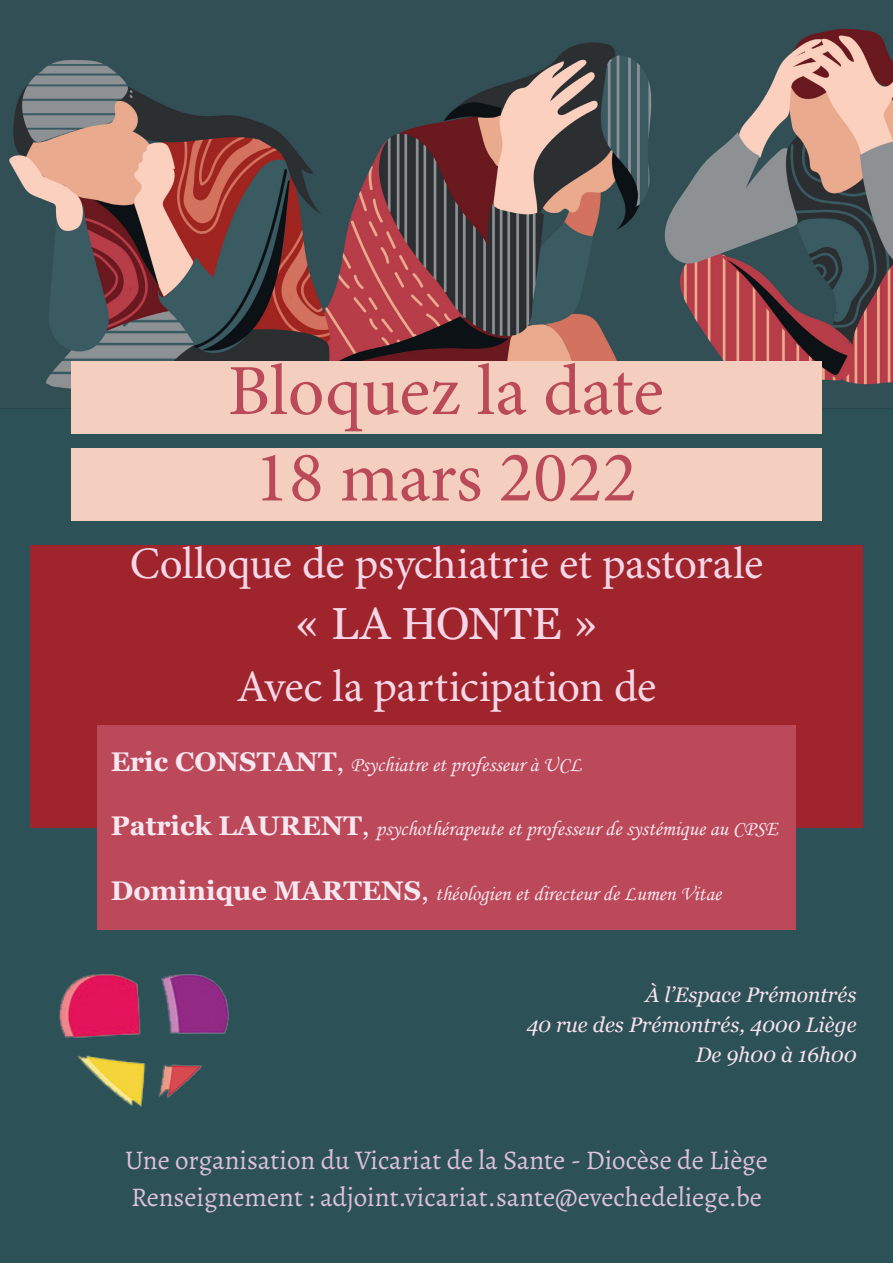
<style>
.page{position:relative;width:893px;height:1263px;background:#2c5157}
.page>*{position:absolute;margin:0;border:0;box-sizing:border-box;transform-origin:0 0}
.t1{font:72px "Minion Pro";color:#ba4a57}
.t2{font:45px "Minion Pro";letter-spacing:-.01em;color:#f5d7e7}
.t3{font:45px "Georgia";letter-spacing:.01em;color:#f5d7e7}
.t4{font:27px "Alegreya";color:#dcc0dc}
.t5{font:21px "Monotype Corsiva";color:#f7e7f0}
.t6{font:italic 21px "Georgia";color:#f8e2ed}
.s1{font-family:"Georgia";font-weight:700;font-size:27px}
.s2{font-family:"Georgia";font-size:27px}
</style>
<div class="page">
<img style="left:9px;top:28px;width:884px;height:380px">
<div style="left:71px;top:362px;width:750px;height:72px;background:#f4cfc0"></div>
<div style="left:71px;top:448px;width:750px;height:72px;background:#f4cfc0"></div>
<div style="left:30px;top:545px;width:833px;height:282px;background:#a0242b"></div>
<div style="left:97px;top:725px;width:699px;height:204px;background:#bc4959"></div>
<img style="left:60px;top:974px;width:168px;height:133px">
<p class="t1" style="left:228px;top:348px;width:437px">Bloquez la date</p>
<p class="t1" style="left:255px;top:434px;width:384px">18 mars 2022</p>
<p class="t2" style="left:130px;top:536px;width:635px">Colloque de psychiatrie et pastorale</p>
<p class="t3" style="left:294px;top:596px;width:306px">« LA HONTE »</p>
<p class="t2" style="left:237px;top:659px;width:421px">Avec la participation de</p>
<p class="t5" style="left:111px;top:751px;width:472px"><span class="s1">Eric CONSTANT</span><span class="s2">,</span> Psychiatre et professeur à UCL</p>
<p class="t5" style="left:111px;top:816px;width:668px"><span class="s1">Patrick LAURENT</span><span class="s2">,</span> psychothérapeute et professeur de systémique au CPSE</p>
<p class="t5" style="left:111px;top:881px;width:612px"><span class="s1">Dominique MARTENS</span><span class="s2">,</span> théologien et directeur de Lumen Vitae</p>
<p class="t6" style="left:645px;top:982px;width:213px">À l’Espace Prémontrés</p>
<p class="t6" style="left:526px;top:1012px;width:332px">40 rue des Prémontrés, 4000 Liège</p>
<p class="t6" style="left:696px;top:1042px;width:162px">De 9h00 à 16h00</p>
<p class="t4" style="left:125px;top:1143px;width:644px">Une organisation du Vicariat de la Sante - Diocèse de Liège</p>
<p class="t4" style="left:131px;top:1180px;width:632px">Renseignement : adjoint.vicariat.sante@evechedeliege.be</p>
</div>
